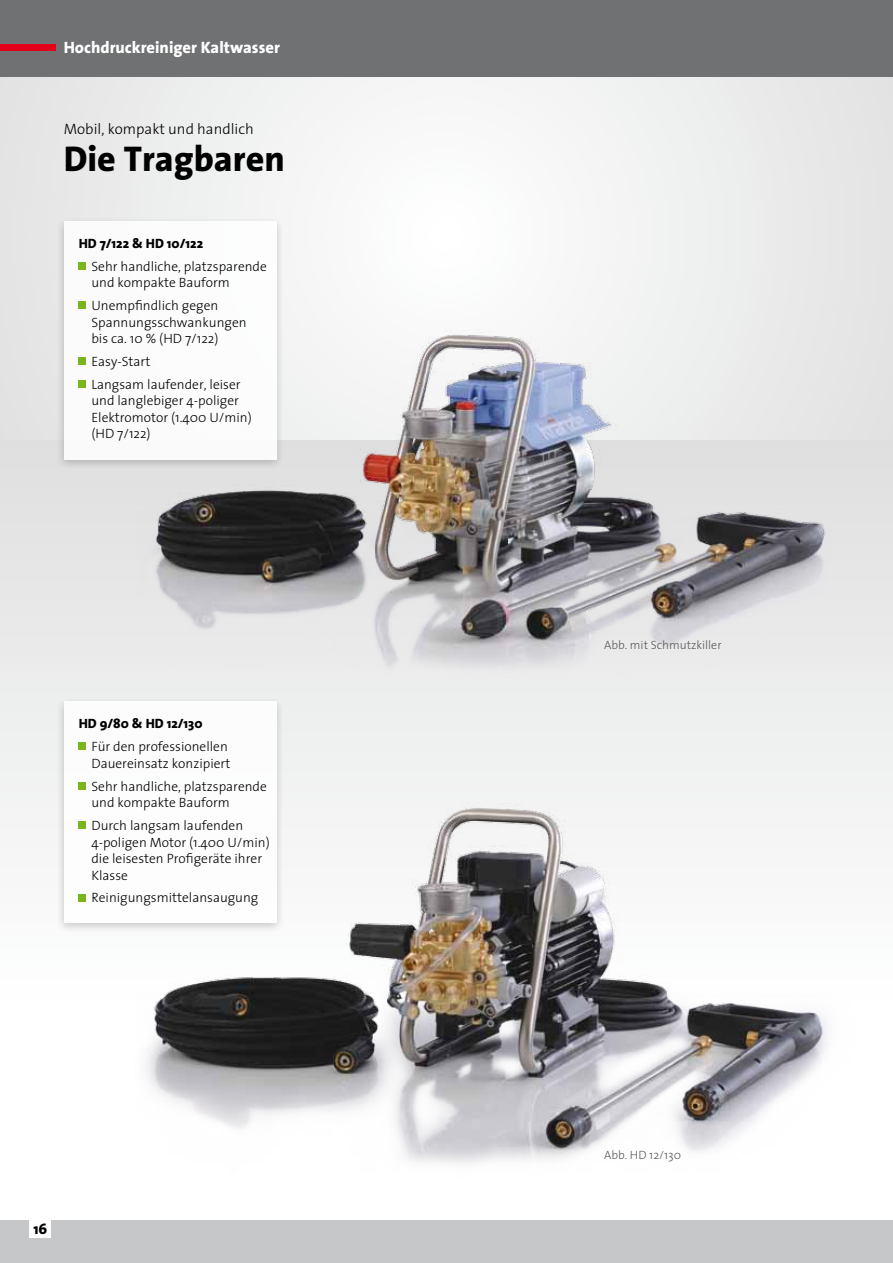
<style>
.page{position:relative;width:893px;height:1263px;background:#fff}
.page>*{position:absolute;margin:0;border:0;box-sizing:border-box;transform-origin:0 0}
.t1{font:800 36px "The Sans";color:#000}
.t2{font:800 16.5px "The Sans";color:#fff}
.t3{font:300 15px "The Sans";color:#000}
.t4{font:800 15px "The Sans";color:#000}
.t5{font:300 13.5px/16.5px "The Sans";color:#000}
.t6{font:800 13.5px "The Sans";color:#000}
.t7{font:300 12px "The Sans";color:#58585a}
</style>
<div class="page">
<div style="left:0;top:1220px;width:893px;height:43px;background:#c6c7c8"></div>
<div style="left:30px;top:1220px;width:21px;height:18px;background:#fff"></div>
<div style="left:0;top:440px;width:893px;height:765px;background:linear-gradient(to bottom,#e1e1e2,#fff)"></div>
<div style="left:0;top:77px;width:893px;height:363px;background:linear-gradient(to right,#f0f0f0,#f0f0f1)"></div>
<div style="left:56px;top:216px;width:228px;height:254px;background:#000;opacity:.23"></div>
<div style="left:64px;top:221px;width:212px;height:238px;background:#fff"></div>
<div style="left:79px;top:262px;width:7px;height:8px;background:#7ab51d"></div>
<div style="left:79px;top:302px;width:7px;height:7px;background:#7ab51d"></div>
<div style="left:79px;top:357px;width:7px;height:8px;background:#7ab51d"></div>
<div style="left:79px;top:380px;width:7px;height:8px;background:#7ab51d"></div>
<div style="left:56px;top:696px;width:228px;height:238px;background:#000;opacity:.23"></div>
<div style="left:64px;top:702px;width:212px;height:221px;background:#fff"></div>
<div style="left:79px;top:743px;width:7px;height:7px;background:#7ab51d"></div>
<div style="left:79px;top:782px;width:7px;height:7px;background:#7ab51d"></div>
<div style="left:79px;top:821px;width:7px;height:8px;background:#7ab51d"></div>
<div style="left:79px;top:894px;width:7px;height:7px;background:#7ab51d"></div>
<div style="left:0;top:0;width:893px;height:77px;background:#707172"></div>
<div style="left:0;top:45px;width:55px;height:6px;background:#e2001a"></div>
<img style="left:136px;top:795px;width:728px;height:404px">
<img style="left:136px;top:321px;width:700px;height:364px">
<p class="t2" style="left:64px;top:34px;width:218px">Hochdruckreiniger Kaltwasser</p>
<p class="t3" style="left:64px;top:117px;width:191px">Mobil, kompakt und handlich</p>
<h1 class="t1" style="left:64px;top:128px;width:223px">Die Tragbaren</h1>
<p class="t6" style="left:79px;top:232px;width:126px">HD 7/122 &amp; HD 10/122</p>
<p class="t5" style="left:91px;top:257px;width:177px">Sehr handliche, platzsparende und kompakte Bauform</p>
<p class="t5" style="left:91px;top:297px;width:157px">Unempfindlich gegen<br>Spannungsschwankungen bis ca. 10 % (HD 7/122)</p>
<p class="t5" style="left:91px;top:349px;width:151px;line-height:23px">Easy-Start<br>Langsam laufender, leiser</p>
<p class="t5" style="left:91px;top:392px;width:162px">und langlebiger 4-poliger<br>Elektromotor (1.400 U/min) (HD 7/122)</p>
<p class="t6" style="left:79px;top:712px;width:125px">HD 9/80 &amp; HD 12/130</p>
<p class="t5" style="left:91px;top:738px;width:140px">Für den professionellen<br>Dauereinsatz konzipiert</p>
<p class="t5" style="left:91px;top:777px;width:177px">Sehr handliche, platzsparende und kompakte Bauform</p>
<p class="t5" style="left:91px;top:817px;width:180px">Durch langsam laufenden<br>4-poligen Motor (1.400 U/min) die leisesten Profigeräte ihrer<br>Klasse</p>
<p class="t5" style="left:91px;top:889px;width:169px">Reinigungsmittelansaugung</p>
<p class="t4" style="left:33px;top:1216px;width:15px">16</p>
<p class="t7" style="left:604px;top:635px;width:119px">Abb. mit Schmutzkiller</p>
<p class="t7" style="left:604px;top:1145px;width:78px">Abb. HD 12/130</p>
</div>
